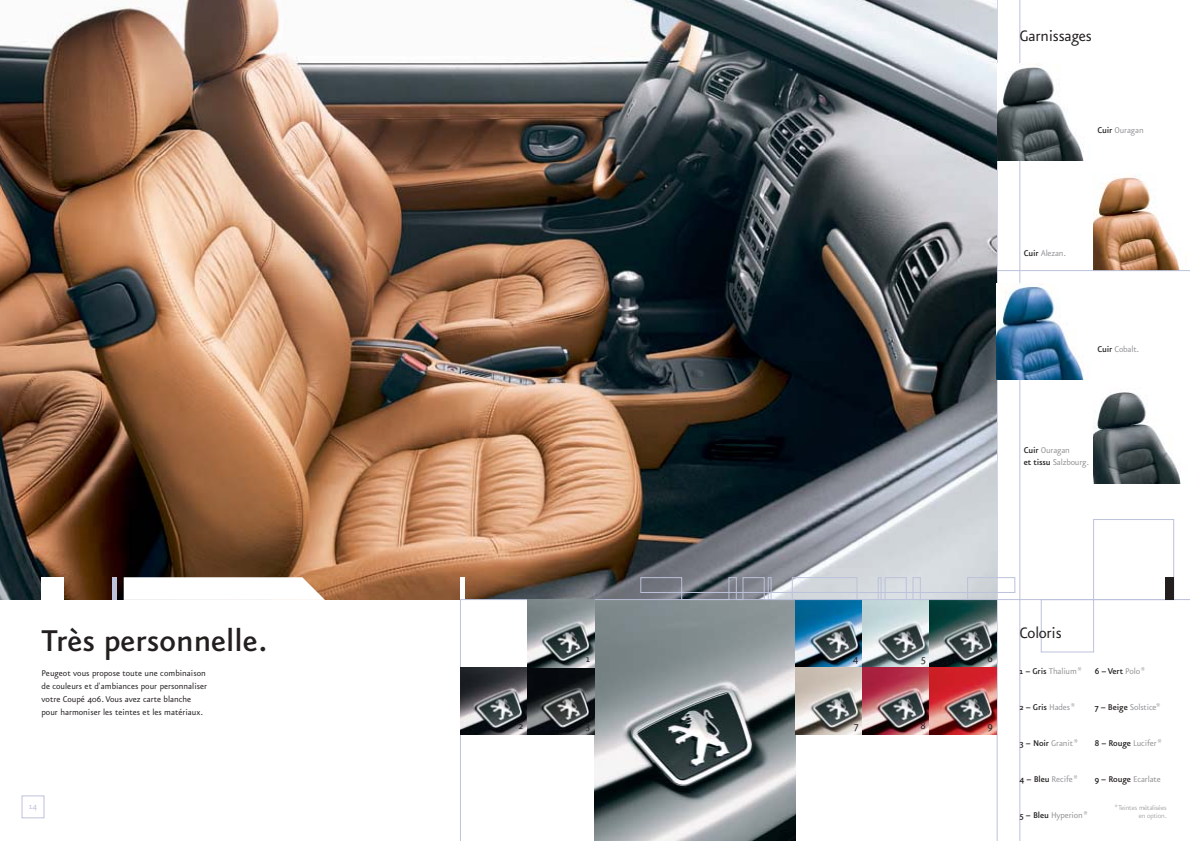
<style>
.page{position:relative;width:1190px;height:841px;background:#fff}
.page>*{position:absolute;margin:0;border:0;box-sizing:border-box;transform-origin:0 0}
.t1{font:500 36px "Eureka Sans";color:#231f1f}
.t2{font:18px "Eureka Sans";letter-spacing:-.015em;color:#231f1f}
.t3{font:12px "Eureka Sans";color:#231f1f}
.t4{font:10px/12px "Eureka Sans";letter-spacing:-.015em;color:#939497}
.t5{font:10px/13px "Eureka Sans";color:#231f1f}
.t6{font:500 10px "Eureka Sans";letter-spacing:-.015em;color:#231f1f}
.t7{font:10px "Eureka Sans";color:#bcc2db}
.t8{font:300 8px/8px "Eureka Sans";letter-spacing:-.005em;color:#939497;text-align:right}
.s1{font-weight:500;color:#231f1f}
.s2{font-weight:400;color:#939497}
</style>
<div class="page">
<hr style="left:460px;top:585px;width:1px;height:256px;background:#bcc2db">
<hr style="left:1019px;top:0;width:1px;height:841px;background:#bcc2db">
<hr style="left:997px;top:0;width:1px;height:841px;background:#bcc2db">
<img style="left:997px;top:64px;width:87px;height:96px">
<img style="left:1093px;top:174px;width:94px;height:96px">
<hr style="left:943px;top:270px;width:247px;height:1px;background:#bcc2db">
<div style="left:22px;top:796px;width:22px;height:22px;border:1px solid #bcc2db"></div>
<img style="left:0;top:0;width:997px;height:600px">
<img style="left:594px;top:601px;width:202px;height:240px">
<img style="left:1093px;top:392px;width:88px;height:91px">
<svg style="left:640px;top:519px;width:534px;height:134px"></svg>
<img style="left:796px;top:600px;width:201px;height:134px">
<img style="left:460px;top:667px;width:134px;height:67px">
<div style="left:42px;top:577px;width:22px;height:23px;background:#fff"></div>
<hr style="left:112px;top:577px;width:4px;height:23px;background:#bcc2db">
<hr style="left:460px;top:577px;width:4px;height:23px;background:#fff">
<svg style="left:124px;top:577px;width:201px;height:23px"></svg>
<hr style="left:460px;top:599px;width:730px;height:1px;background:#bcc2db">
<div style="left:1165px;top:577px;width:9px;height:23px;background:#231f1f"></div>
<img style="left:997px;top:283px;width:87px;height:97px">
<img style="left:527px;top:600px;width:67px;height:67px">
<h1 class="t1" style="left:42px;top:628px;width:227px">Très personnelle.</h1>
<p class="t5" style="left:42px;top:668px;width:167px">Peugeot vous propose toute une combinaison de couleurs et d'ambiances pour personnaliser votre Coupé 406. Vous avez carte blanche pour harmoniser les teintes et les matériaux.</p>
<p class="t7" style="left:29px;top:803px;width:10px">14</p>
<h2 class="t2" style="left:1019px;top:30px;width:74px">Garnissages</h2>
<p class="t4" style="left:1097px;top:125px;width:48px"><span class="s1">Cuir</span> Ouragan</p>
<p class="t4" style="left:1024px;top:248px;width:44px"><span class="s1">Cuir</span> Alezan.</p>
<p class="t4" style="left:1097px;top:345px;width:43px"><span class="s1">Cuir</span> Cobalt.</p>
<p class="t4" style="left:1024px;top:445px;width:67px"><span class="s1">Cuir</span> Ouragan<br><span class="s1">et tissu</span> Salzbourg.</p>
<p class="t3" style="left:586px;top:655px;width:6px">1</p>
<p class="t3" style="left:853px;top:655px;width:7px">4</p>
<p class="t3" style="left:921px;top:655px;width:7px">5</p>
<p class="t3" style="left:987px;top:655px;width:7px">6</p>
<p class="t3" style="left:518px;top:722px;width:6px">2</p>
<p class="t3" style="left:585px;top:722px;width:6px">3</p>
<p class="t3" style="left:854px;top:722px;width:6px">7</p>
<p class="t3" style="left:920px;top:722px;width:7px">8</p>
<p class="t3" style="left:987px;top:722px;width:7px">9</p>
<h2 class="t2" style="left:1019px;top:627px;width:44px">Coloris</h2>
<p class="t4" style="left:1019px;top:666px;width:64px"><span class="s1">1 – Gris</span> Thalium*</p>
<p class="t6" style="left:1019px;top:704px;width:57px">2 – Gris <span class="s2">Hades*</span></p>
<p class="t4" style="left:1019px;top:738px;width:60px"><span class="s1">3 – Noir</span> Granit*</p>
<p class="t4" style="left:1019px;top:774px;width:59px"><span class="s1">4 – Bleu</span> Recife*</p>
<p class="t4" style="left:1019px;top:810px;width:70px"><span class="s1">5 – Bleu</span> Hyperion*</p>
<p class="t6" style="left:1095px;top:668px;width:52px">6 – Vert <span class="s2">Polo*</span></p>
<p class="t4" style="left:1095px;top:702px;width:67px"><span class="s1">7 – Beige</span> Solstice*</p>
<p class="t4" style="left:1095px;top:738px;width:68px"><span class="s1">8 – Rouge</span> Lucifer*</p>
<p class="t4" style="left:1095px;top:774px;width:68px"><span class="s1">9 – Rouge</span> Ecarlate</p>
<p class="t8" style="left:1115px;top:804px;width:54px">*Teintes métalisées en option.</p>
</div>
